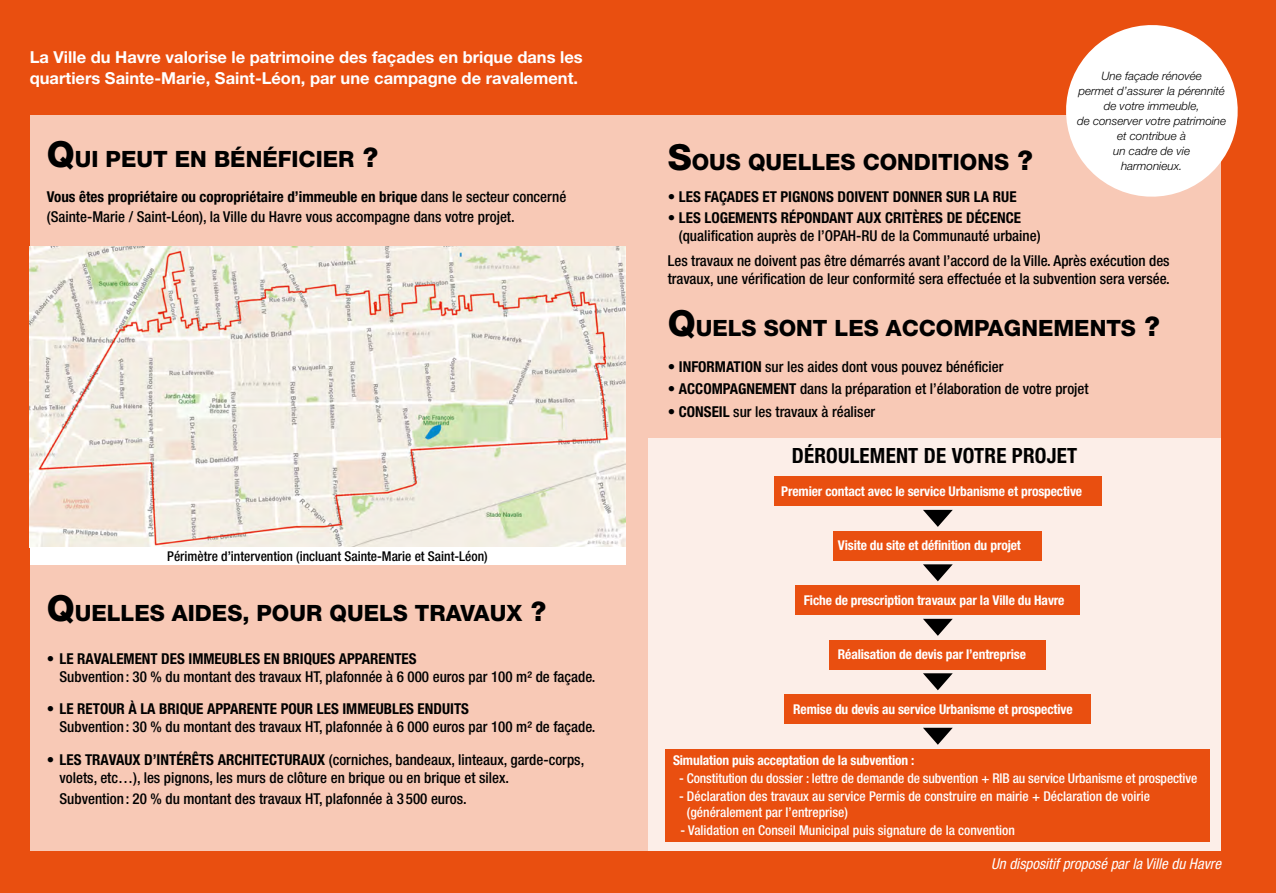
<style>
.page{position:relative;width:1276px;height:893px;background:#e94f10}
.page>*{position:absolute;margin:0;border:0;box-sizing:border-box;transform-origin:0 0}
.t1{font:800 22.5px "Helvetica Neue LT Std";color:#000}
.t2{font:700 condensed 21px "Helvetica Neue LT Std";letter-spacing:.01em;color:#000}
.t3{font:700 16.5px/21px "Helvetica Neue LT Std";color:#fff}
.t4{font:500 condensed 15px/18px "Helvetica Neue LT Std";color:#000}
.t5{font:700 condensed 15px "Helvetica Neue LT Std";color:#000}
.t6{font:italic condensed 15px "Helvetica Neue LT Std";color:#fff}
.t7{font:500 condensed 13.5px/16.5px "Helvetica Neue LT Std";color:#fff}
.t8{font:700 condensed 13.5px "Helvetica Neue LT Std";letter-spacing:-.01em;color:#fff}
.t9{font:500 condensed 13.5px "Helvetica Neue LT Std";color:#000}
.t10{font:italic 300 11.55px/15px "Helvetica Neue LT Std";color:#000;text-align:center}
.s1{font-size:36px}
.s2{font-size:27px}
.s3{font-weight:700}
</style>
<div class="page">
<div style="left:30px;top:115px;width:1190px;height:735px;background:#f8c9b6"></div>
<div style="left:648px;top:438px;width:572px;height:412px;background:#fceee8"></div>
<svg style="left:1066px;top:25px;width:172px;height:182px"></svg>
<div style="left:665px;top:749px;width:545px;height:93px;background:#e94f10"></div>
<img style="left:30px;top:247px;width:595px;height:300px">
<div style="left:30px;top:547px;width:595px;height:18px;background:#fff"></div>
<div style="left:829px;top:640px;width:217px;height:29px;background:#e94f10"></div>
<div style="left:784px;top:694px;width:307px;height:30px;background:#e94f10"></div>
<div style="left:833px;top:531px;width:209px;height:29px;background:#e94f10"></div>
<div style="left:795px;top:585px;width:285px;height:30px;background:#e94f10"></div>
<div style="left:774px;top:476px;width:327px;height:30px;background:#e94f10"></div>
<svg style="left:923px;top:728px;width:29px;height:17px"></svg>
<svg style="left:923px;top:673px;width:29px;height:17px"></svg>
<svg style="left:923px;top:619px;width:29px;height:17px"></svg>
<svg style="left:923px;top:510px;width:29px;height:17px"></svg>
<svg style="left:923px;top:564px;width:29px;height:17px"></svg>
<p class="t3" style="left:30px;top:46px;width:554px">La Ville du Havre valorise le patrimoine des façades en brique dans les quartiers Sainte-Marie, Saint-Léon, par une campagne de ravalement.</p>
<h1 class="t1" style="left:47px;top:146px;width:333px"><span class="s1">Q</span>UI PEUT EN BÉNÉFICIER <span class="s2">?</span></h1>
<p class="t4" style="left:47px;top:187px;width:521px;line-height:19.5px"><span class="s3">Vous êtes propriétaire ou copropriétaire d’immeuble en brique</span> dans le secteur concerné (Sainte-Marie / Saint-Léon), la Ville du Havre vous accompagne dans votre projet.</p>
<p class="t9" style="left:167px;top:548px;width:322px">Périmètre d’intervention (incluant Sainte-Marie et Saint-Léon)</p>
<h1 class="t1" style="left:47px;top:600px;width:501px"><span class="s1">Q</span>UELLES AIDES, POUR QUELS TRAVAUX <span class="s2">?</span></h1>
<p class="t5" style="left:47px;top:650px;width:371px">• LE RAVALEMENT DES IMMEUBLES EN BRIQUES APPARENTES</p>
<p class="t4" style="left:60px;top:668px;width:537px">Subvention : 30 % du montant des travaux HT, plafonnée à 6 000 euros par 100 m² de façade.</p>
<p class="t5" style="left:47px;top:699px;width:424px">• LE RETOUR À LA BRIQUE APPARENTE POUR LES IMMEUBLES ENDUITS</p>
<p class="t4" style="left:60px;top:717px;width:537px">Subvention : 30 % du montant des travaux HT, plafonnée à 6 000 euros par 100 m² de façade.</p>
<p class="t4" style="left:60px;top:750px;width:526px;text-indent:-13px"><span class="s3">• LES TRAVAUX D’INTÉRÊTS ARCHITECTURAUX</span> (corniches, bandeaux, linteaux, garde-corps, volets, etc…), les pignons, les murs de clôture en brique ou en brique et silex.</p>
<p class="t4" style="left:60px;top:789px;width:409px">Subvention : 20 % du montant des travaux HT, plafonnée à 3 500 euros.</p>
<h1 class="t1" style="left:668px;top:148px;width:367px"><span class="s1">S</span>OUS QUELLES CONDITIONS <span class="s2">?</span></h1>
<p class="t5" style="left:668px;top:188px;width:350px">• LES FAÇADES ET PIGNONS DOIVENT DONNER SUR LA RUE</p>
<p class="t5" style="left:668px;top:209px;width:355px">• LES LOGEMENTS RÉPONDANT AUX CRITÈRES DE DÉCENCE</p>
<p class="t4" style="left:679px;top:227px;width:363px">(qualification auprès de l’OPAH-RU de la Communauté urbaine)</p>
<p class="t10" style="left:1077px;top:68px;width:151px">Une façade rénovée<br>permet d’assurer la pérennité de votre immeuble,<br>de conserver votre patrimoine et contribue à<br>un cadre de vie<br>harmonieux.</p>
<p class="t4" style="left:668px;top:251px;width:503px">Les travaux ne doivent pas être démarrés avant l’accord de la Ville. Après exécution des travaux, une vérification de leur conformité sera effectuée et la subvention sera versée.</p>
<h1 class="t1" style="left:668px;top:315px;width:494px"><span class="s1">Q</span>UELS SONT LES ACCOMPAGNEMENTS <span class="s2">?</span></h1>
<p class="t4" style="left:668px;top:357px;width:337px"><span class="s3">• INFORMATION</span> sur les aides dont vous pouvez bénéficier</p>
<p class="t4" style="left:668px;top:380px;width:422px"><span class="s3">• ACCOMPAGNEMENT</span> dans la préparation et l’élaboration de votre projet</p>
<p class="t4" style="left:668px;top:402px;width:209px"><span class="s3">• CONSEIL</span> sur les travaux à réaliser</p>
<h2 class="t2" style="left:792px;top:443px;width:287px">DÉROULEMENT DE VOTRE PROJET</h2>
<p class="t8" style="left:781px;top:483px;width:302px">Premier contact avec le service Urbanisme et prospective</p>
<p class="t8" style="left:838px;top:537px;width:184px">Visite du site et définition du projet</p>
<p class="t8" style="left:804px;top:592px;width:262px">Fiche de prescription travaux par la Ville du Havre</p>
<p class="t8" style="left:838px;top:646px;width:189px">Réalisation de devis par l’entreprise</p>
<p class="t8" style="left:793px;top:701px;width:281px">Remise du devis au service Urbanisme et prospective</p>
<p class="t8" style="left:673px;top:752px;width:243px">Simulation puis acceptation de la subvention :</p>
<p class="t7" style="left:679px;top:769px;width:519px">- Constitution du dossier : lettre de demande de subvention + RIB au service Urbanisme et prospective</p>
<p class="t7" style="left:687px;top:787px;width:464px;text-indent:-8px">- Déclaration des travaux au service Permis de construire en mairie + Déclaration de voirie (généralement par l’entreprise)</p>
<p class="t7" style="left:680px;top:822px;width:336px">- Validation en Conseil Municipal puis signature de la convention</p>
<p class="t6" style="left:991px;top:855px;width:231px">Un dispositif proposé par la Ville du Havre</p>
</div>
